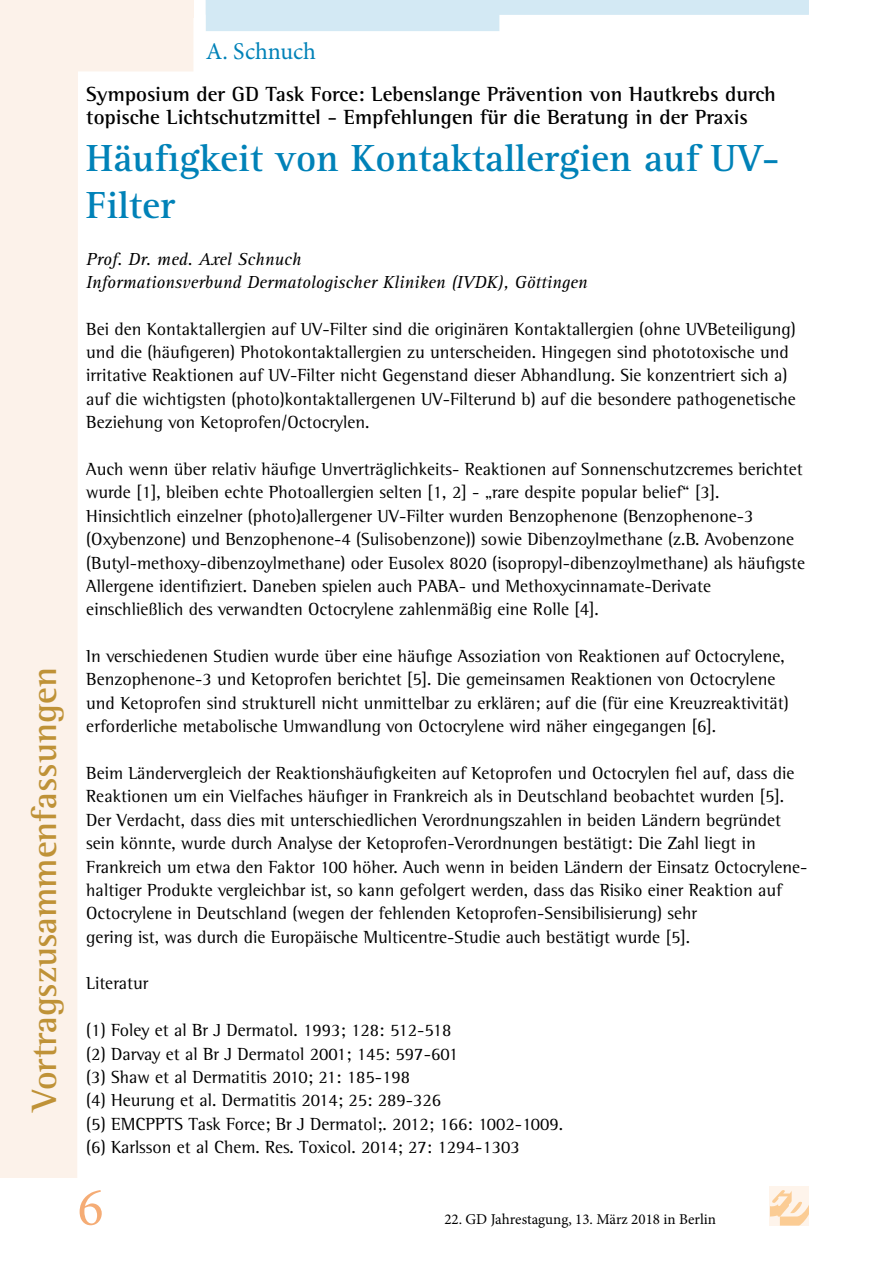
<style>
.page{position:relative;width:893px;height:1263px;background:#fff}
.page>*{position:absolute;margin:0;border:0;box-sizing:border-box;transform-origin:0 0}
.t1{font:54px "Minion Pro";color:#f5ac75}
.t2{font:700 39px/46.8px "Agfa Rotis Serif";color:#0082b8}
.t3{font:700 36px "Agfa Rotis Semi Serif";color:#bf9237}
.t4{font:24px "Minion Pro";letter-spacing:-.005em;color:#0082b8}
.t5{font:700 21px/23.4px "Agfa Rotis Semi Serif";color:#000}
.t6{font:18px/23.4px "Agfa Rotis Semi Serif";color:#000}
.t7{font:italic 18px/23.4px "Agfa Rotis Serif";color:#000}
.t8{font:15px "Minion Pro";color:#000}
</style>
<div class="page">
<div style="left:770px;top:1186px;width:39px;height:39px;background:#fef4eb"></div>
<svg style="left:770px;top:1190px;width:39px;height:35px"></svg>
<svg style="left:0;top:0;width:194px;height:1178px"></svg>
<div style="left:0;top:0;width:193px;height:17px;background:#fcf2ea"></div>
<svg style="left:206px;top:0;width:603px;height:31px"></svg>
<h3 class="t3" style="left:23px;top:1111px;width:445px;rotate:-90deg">Vortragszusammenfassungen</h3>
<h3 class="t4" style="left:206px;top:35px;width:112px">A. Schnuch</h3>
<p class="t5" style="left:86px;top:82px;width:691px">Symposium der GD Task Force: Lebenslange Prävention von Hautkrebs durch topische Lichtschutzmittel - Empfehlungen für die Beratung in der Praxis</p>
<h2 class="t2" style="left:86px;top:135px;width:695px">Häufigkeit von Kontaktallergien auf UV-<br>Filter</h2>
<p class="t7" style="left:86px;top:247px;width:502px">Prof. Dr. med. Axel Schnuch<br>Informationsverbund Dermatologischer Kliniken (IVDK), Göttingen</p>
<p class="t6" style="left:86px;top:317px;width:711px">Bei den Kontaktallergien auf UV-Filter sind die originären Kontaktallergien (ohne UVBeteiligung) und die (häufigeren) Photokontaktallergien zu unterscheiden. Hingegen sind phototoxische und irritative Reaktionen auf UV-Filter nicht Gegenstand dieser Abhandlung. Sie konzentriert sich a) auf die wichtigsten (photo)kontaktallergenen UV-Filterund b) auf die besondere pathogenetische Beziehung von Ketoprofen/Octocrylen.</p>
<p class="t6" style="left:86px;top:457px;width:720px">Auch wenn über relativ häufige Unverträglichkeits- Reaktionen auf Sonnenschutzcremes berichtet wurde [1], bleiben echte Photoallergien selten [1, 2] - „rare despite popular belief“ [3].<br>Hinsichtlich einzelner (photo)allergener UV-Filter wurden Benzophenone (Benzophenone-3 (Oxybenzone) und Benzophenone-4 (Sulisobenzone)) sowie Dibenzoylmethane (z.B. Avobenzone (Butyl-methoxy-dibenzoylmethane) oder Eusolex 8020 (isopropyl-dibenzoylmethane) als häufigste Allergene identifiziert. Daneben spielen auch PABA- und Methoxycinnamate-Derivate einschließlich des verwandten Octocrylene zahlenmäßig eine Rolle [4].</p>
<p class="t6" style="left:86px;top:644px;width:704px">In verschiedenen Studien wurde über eine häufige Assoziation von Reaktionen auf Octocrylene, Benzophenone-3 und Ketoprofen berichtet [5]. Die gemeinsamen Reaktionen von Octocrylene und Ketoprofen sind strukturell nicht unmittelbar zu erklären; auf die (für eine Kreuzreaktivität) erforderliche metabolische Umwandlung von Octocrylene wird näher eingegangen [6].</p>
<p class="t6" style="left:86px;top:761px;width:723px">Beim Ländervergleich der Reaktionshäufigkeiten auf Ketoprofen und Octocrylen fiel auf, dass die Reaktionen um ein Vielfaches häufiger in Frankreich als in Deutschland beobachtet wurden [5].<br>Der Verdacht, dass dies mit unterschiedlichen Verordnungszahlen in beiden Ländern begründet sein könnte, wurde durch Analyse der Ketoprofen-Verordnungen bestätigt: Die Zahl liegt in Frankreich um etwa den Faktor 100 höher. Auch wenn in beiden Ländern der Einsatz Octocrylene&shy;haltiger Produkte vergleichbar ist, so kann gefolgert werden, dass das Risiko einer Reaktion auf Octocrylene in Deutschland (wegen der fehlenden Ketoprofen-Sensibilisierung) sehr<br>gering ist, was durch die Europäische Multicentre-Studie auch bestätigt wurde [5].</p>
<p class="t6" style="left:86px;top:972px;width:64px">Literatur</p>
<p class="t6" style="left:86px;top:1018px;width:478px">(1) Foley et al Br J Dermatol. 1993; 128: 512-518<br>(2) Darvay et al Br J Dermatol 2001; 145: 597-601<br>(3) Shaw et al Dermatitis 2010; 21: 185-198<br>(4) Heurung et al. Dermatitis 2014; 25: 289-326<br>(5) EMCPPTS Task Force; Br J Dermatol;. 2012; 166: 1002-1009. (6) Karlsson et al Chem. Res. Toxicol. 2014; 27: 1294-1303</p>
<h1 class="t1" style="left:78px;top:1171px;width:27px">6</h1>
<p class="t8" style="left:444px;top:1209px;width:273px">22. GD Jahrestagung, 13. März 2018 in Berlin</p>
</div>
